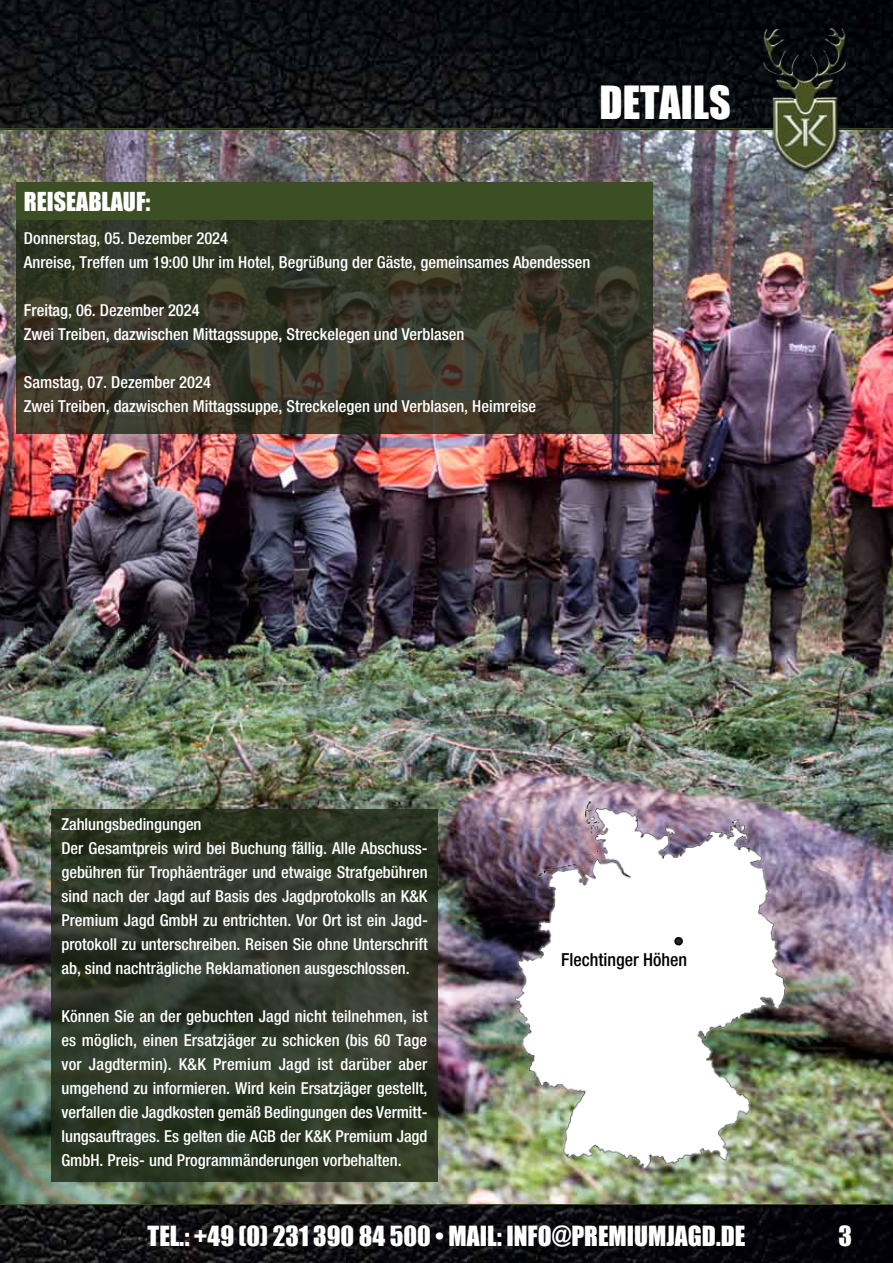
<style>
.page{position:relative;width:893px;height:1263px;background:#fff}
.page>*{position:absolute;margin:0;border:0;box-sizing:border-box;transform-origin:0 0}
.t1{font:42px "Impact";color:#fff}
.t2{font:25.5px "Impact";color:#fff}
.t3{font:24px "Impact";color:#fff}
.t4{font:500 condensed 18px "Helvetica Neue LT Std";color:#000}
.t5{font:500 condensed 16.5px/24px "Helvetica Neue LT Std";color:#fff}
</style>
<div class="page">
<img style="left:0;top:0;width:893px;height:1263px">
<hr style="left:0;top:128px;width:893px;height:2px;background:#3c4e23">
<hr style="left:0;top:1203px;width:893px;height:2px;background:#3c4e23">
<img style="left:0;top:130px;width:893px;height:1074px">
<img style="left:758px;top:19px;width:92px;height:161px">
<svg style="left:51px;top:809px;width:387px;height:373px;background:#2f3829"></svg>
<img style="left:466px;top:799px;width:397px;height:383px">
<div style="left:675px;top:938px;width:7px;height:7px;background:#1d2714;border-radius:50%"></div>
<div style="left:674px;top:937px;width:9px;height:8px;border:2px solid #000;border-radius:50%"></div>
<svg style="left:16px;top:220px;width:636px;height:214px;background:#373628"></svg>
<div style="left:16px;top:183px;width:636px;height:37px;background:#3c4e23"></div>
<h1 class="t1" style="left:600px;top:70px;width:133px">DETAILS</h1>
<h3 class="t3" style="left:24px;top:183px;width:128px">REISEABLAUF:</h3>
<p class="t5" style="left:24px;top:226px;width:568px">Donnerstag, 05. Dezember 2024<br>Anreise, Treffen um 19:00 Uhr im Hotel, Begrüßung der Gäste, gemeinsames Abendessen</p>
<p class="t5" style="left:24px;top:298px;width:442px">Freitag, 06. Dezember 2024<br>Zwei Treiben, dazwischen Mittagssuppe, Streckelegen und Verblasen</p>
<p class="t5" style="left:24px;top:370px;width:514px">Samstag, 07. Dezember 2024<br>Zwei Treiben, dazwischen Mittagssuppe, Streckelegen und Verblasen, Heimreise</p>
<p class="t5" style="left:61px;top:812px;width:368px">Zahlungsbedingungen<br>Der Gesamtpreis wird bei Buchung fällig. Alle Abschuss&shy;gebühren für Trophäenträger und etwaige Strafgebühren sind nach der Jagd auf Basis des Jagdprotokolls an K&amp;K Premium Jagd GmbH zu entrichten. Vor Ort ist ein Jagd&shy;protokoll zu unterschreiben. Reisen Sie ohne Unterschrift ab, sind nachträgliche Reklamationen ausgeschlossen.</p>
<p class="t5" style="left:61px;top:1004px;width:368px;text-align:justify">Können Sie an der gebuchten Jagd nicht teilnehmen, ist es möglich, einen Ersatzjäger zu schicken (bis 60 Tage vor Jagdtermin). K&amp;K Premium Jagd ist darüber aber umgehend zu informieren. Wird kein Ersatzjäger gestellt, verfallen die Jagdkosten gemäß Bedingungen des Vermitt&shy;lungsauftrages. Es gelten die AGB der K&amp;K Premium Jagd GmbH. Preis- und Programmänderungen vorbehalten.</p>
<p class="t4" style="left:561px;top:949px;width:127px">Flechtinger Höhen</p>
<h2 class="t2" style="left:148px;top:1216px;width:599px">TEL.: +49 (0) 231 390 84 500 • MAIL: INFO@PREMIUMJAGD.DE</h2>
<h2 class="t2" style="left:838px;top:1216px;width:15px">3</h2>
</div>
